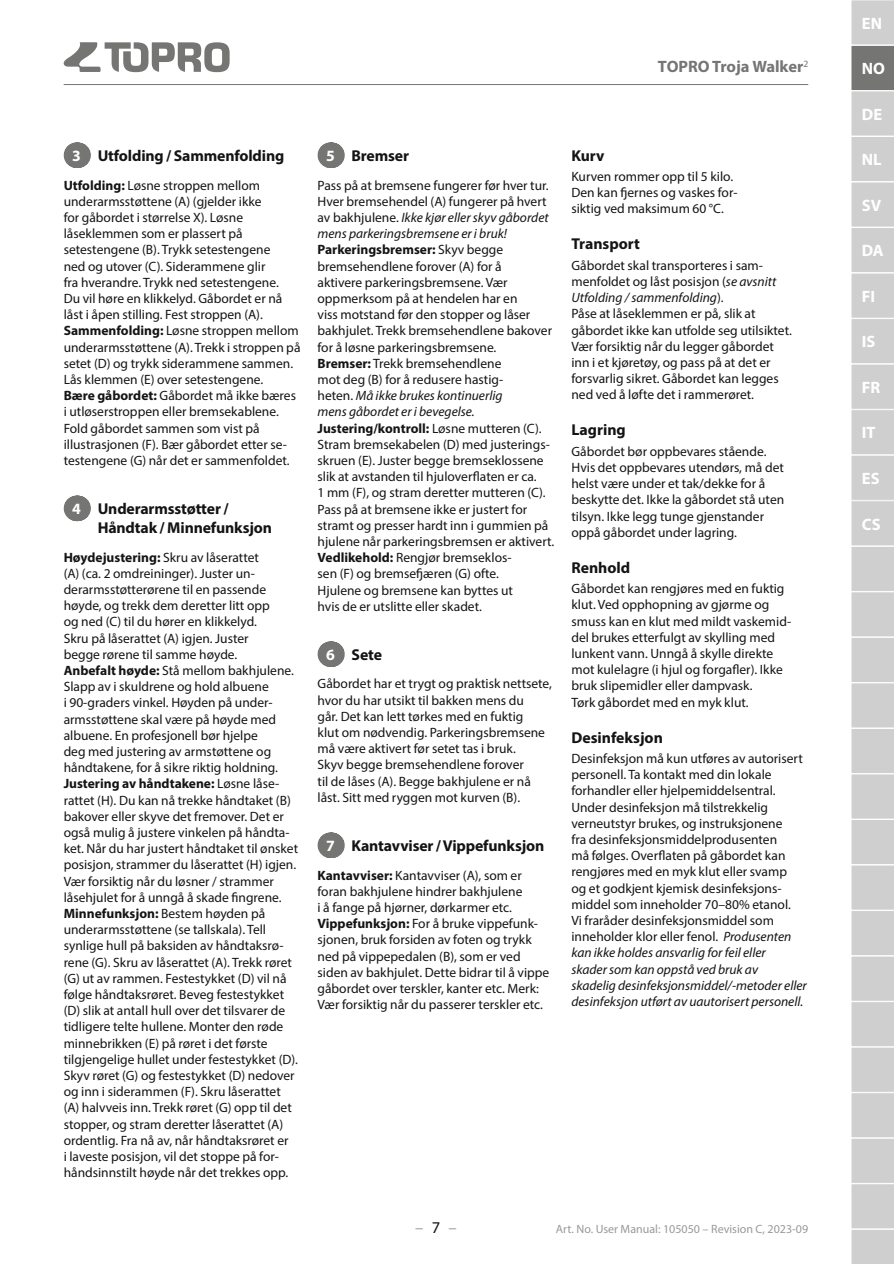
<style>
.page{position:relative;width:894px;height:1264px;background:#fff}
.page>*{position:absolute;margin:0;border:0;box-sizing:border-box;transform-origin:0 0}
.t1{font:700 16.5px "Myriad Pro";color:#fff}
.t2{font:700 16.5px "Myriad Pro";letter-spacing:-.005em;color:#757574}
.t3{font:16.5px "Myriad Pro";color:#999}
.t4{font:700 15.75px/18.9px "Myriad Pro";letter-spacing:-.01em;color:#131413}
.t5{font:13.5px/16.2px "Myriad Pro";color:#131413}
.t6{font:12px "Myriad Pro";color:#999}
.s1{color:#fff}
.s2{font-weight:700}
.s3{font-style:italic}
.s4{color:#131413}
</style>
<div class="page">
<svg style="left:76px;top:142px;width:2px;height:26px"></svg>
<svg style="left:76px;top:495px;width:2px;height:26px"></svg>
<svg style="left:330px;top:142px;width:2px;height:26px"></svg>
<svg style="left:330px;top:641px;width:2px;height:26px"></svg>
<svg style="left:330px;top:832px;width:2px;height:26px"></svg>
<svg style="left:64px;top:42px;width:165px;height:30px"></svg>
<hr style="left:64px;top:84px;width:744px;height:1px;background:#757574">
<svg style="left:851px;top:0;width:43px;height:1264px;background:#cdcdce"></svg>
<p class="t2" style="left:657px;top:56px;width:152px">TOPRO Troja Walker<sup>2</sup></p>
<p class="t4" style="left:72px;top:145px;width:214px"><span class="s1">3</span> Utfolding / Sammenfolding</p>
<p class="t5" style="left:64px;top:177px;width:238px"><span class="s2">Utfolding:</span> Løsne stroppen mellom underarmsstøttene (A) (gjelder ikke<br>for gåbordet i størrelse X). Løsne låseklemmen som er plassert på setestengene (B). Trykk setestengene<br>ned og utover (C). Siderammene glir<br>fra hverandre. Trykk ned setestengene.<br>Du vil høre en klikkelyd. Gåbordet er nå låst i åpen stilling. Fest stroppen (A).<br><span class="s2">Sammenfolding:</span> Løsne stroppen mellom underarmsstøttene (A). Trekk i stroppen på setet (D) og trykk siderammene sammen.<br>Lås klemmen (E) over setestengene.<br><span class="s2">Bære gåbordet:</span> Gåbordet må ikke bæres i utløserstroppen eller bremsekablene.<br>Fold gåbordet sammen som vist på illustrasjonen (F). Bær gåbordet etter se&shy;testengene (G) når det er sammenfoldet.</p>
<p class="t4" style="left:98px;top:498px;width:176px;text-indent:-26px"><span class="s1">4</span> Underarmsstøtter /<br>Håndtak / Minnefunksjon</p>
<p class="t5" style="left:64px;top:549px;width:236px"><span class="s2">Høydejustering:</span> Skru av låserattet<br>(A) (ca. 2 omdreininger). Juster un&shy;derarmsstøtterørene til en passende høyde, og trekk dem deretter litt opp<br>og ned (C) til du hører en klikkelyd.<br>Skru på låserattet (A) igjen. Juster<br>begge rørene til samme høyde.<br><span class="s2">Anbefalt høyde:</span> Stå mellom bakhjulene.<br>Slapp av i skuldrene og hold albuene<br>i 90-graders vinkel. Høyden på under&shy;armsstøttene skal være på høyde med albuene. En profesjonell bør hjelpe<br>deg med justering av armstøttene og håndtakene, for å sikre riktig holdning.<br><span class="s2">Justering av håndtakene:</span> Løsne låse&shy;rattet (H). Du kan nå trekke håndtaket (B) bakover eller skyve det fremover. Det er også mulig å justere vinkelen på håndta&shy;ket. Når du har justert håndtaket til ønsket posisjon, strammer du låserattet (H) igjen.<br>Vær forsiktig når du løsner / strammer låsehjulet for å unngå å skade fingrene.<br><span class="s2">Minnefunksjon:</span> Bestem høyden på underarmsstøttene (se tallskala). Tell synlige hull på baksiden av håndtaksrø&shy;rene (G). Skru av låserattet (A). Trekk røret (G) ut av rammen. Festestykket (D) vil nå følge håndtaksrøret. Beveg festestykket (D) slik at antall hull over det tilsvarer de tidligere telte hullene. Monter den røde minnebrikken (E) på røret i det første tilgjengelige hullet under festestykket (D).<br>Skyv røret (G) og festestykket (D) nedover og inn i siderammen (F). Skru låserattet (A) halvveis inn. Trekk røret (G) opp til det stopper, og stram deretter låserattet (A) ordentlig. Fra nå av, når håndtaksrøret er<br>i laveste posisjon, vil det stoppe på for&shy;håndsinnstilt høyde når det trekkes opp.</p>
<p class="t4" style="left:326px;top:145px;width:84px"><span class="s1">5</span> Bremser</p>
<p class="t5" style="left:317px;top:177px;width:238px">Pass på at bremsene fungerer før hver tur.<br>Hver bremsehendel (A) fungerer på hvert av bakhjulene. <span class="s3">Ikke kjør eller skyv gåbordet mens parkeringsbremsene er i bruk!<br></span><span class="s2">Parkeringsbremser:</span> Skyv begge bremsehendlene forover (A) for å<br>aktivere parkeringsbremsene. Vær oppmerksom på at hendelen har en<br>viss motstand før den stopper og låser bakhjulet. Trekk bremsehendlene bakover for å løsne parkeringsbremsene.<br><span class="s2">Bremser:</span> Trekk bremsehendlene<br>mot deg (B) for å redusere hastig-<br>heten. <span class="s3">Må ikke brukes kontinuerlig<br>mens gåbordet er i bevegelse.<br></span><span class="s2">Justering/kontroll:</span> Løsne mutteren (C).<br>Stram bremsekabelen (D) med justerings&shy;skruen (E). Juster begge bremseklossene slik at avstanden til hjuloverflaten er ca.<br>1 mm (F), og stram deretter mutteren (C).<br>Pass på at bremsene ikke er justert for stramt og presser hardt inn i gummien på hjulene når parkeringsbremsen er aktivert.<br><span class="s2">Vedlikehold:</span> Rengjør bremseklos-<br>sen (F) og bremsefjæren (G) ofte.<br>Hjulene og bremsene kan byttes ut<br>hvis de er utslitte eller skadet.</p>
<p class="t4" style="left:326px;top:644px;width:57px"><span class="s1">6</span> Sete</p>
<p class="t5" style="left:317px;top:675px;width:236px">Gåbordet har et trygt og praktisk nettsete, hvor du har utsikt til bakken mens du<br>går. Det kan lett tørkes med en fuktig<br>klut om nødvendig. Parkeringsbremsene må være aktivert før setet tas i bruk.<br>Skyv begge bremsehendlene forover<br>til de låses (A). Begge bakhjulene er nå låst. Sitt med ryggen mot kurven (B).</p>
<p class="t4" style="left:326px;top:835px;width:220px"><span class="s1">7</span> Kantavviser / Vippefunksjon</p>
<p class="t5" style="left:317px;top:866px;width:233px"><span class="s2">Kantavviser:</span> Kantavviser (A), som er foran bakhjulene hindrer bakhjulene<br>i å fange på hjørner, dørkarmer etc.<br><span class="s2">Vippefunksjon:</span> For å bruke vippefunk&shy;sjonen, bruk forsiden av foten og trykk ned på vippepedalen (B), som er ved siden av bakhjulet. Dette bidrar til å vippe gåbordet over terskler, kanter etc. Merk:<br>Vær forsiktig når du passerer terskler etc.</p>
<p class="t4" style="left:571px;top:145px;width:35px">Kurv</p>
<p class="t5" style="left:571px;top:168px;width:167px">Kurven rommer opp til 5 kilo.<br>Den kan fjernes og vaskes for&shy;siktig ved maksimum 60 °C.</p>
<p class="t4" style="left:571px;top:234px;width:70px">Transport</p>
<p class="t5" style="left:571px;top:257px;width:222px">Gåbordet skal transporteres i sam&shy;menfoldet og låst posisjon (<span class="s3">se avsnitt Utfolding / sammenfolding</span>).<br>Påse at låseklemmen er på, slik at gåbordet ikke kan utfolde seg utilsiktet.<br>Vær forsiktig når du legger gåbordet inn i et kjøretøy, og pass på at det er forsvarlig sikret. Gåbordet kan legges ned ved å løfte det i rammerøret.</p>
<p class="t4" style="left:571px;top:420px;width:56px">Lagring</p>
<p class="t5" style="left:571px;top:443px;width:214px">Gåbordet bør oppbevares stående.<br>Hvis det oppbevares utendørs, må det helst være under et tak/dekke for å beskytte det. Ikke la gåbordet stå uten tilsyn. Ikke legg tunge gjenstander oppå gåbordet under lagring.</p>
<p class="t4" style="left:571px;top:557px;width:60px">Renhold</p>
<p class="t5" style="left:571px;top:580px;width:221px">Gåbordet kan rengjøres med en fuktig klut. Ved opphopning av gjørme og smuss kan en klut med mildt vaskemid&shy;del brukes etterfulgt av skylling med lunkent vann. Unngå å skylle direkte mot kulelagre (i hjul og forgafler). Ikke bruk slipemidler eller dampvask.<br>Tørk gåbordet med en myk klut.</p>
<p class="t4" style="left:571px;top:727px;width:93px">Desinfeksjon</p>
<p class="t5" style="left:571px;top:750px;width:237px">Desinfeksjon må kun utføres av autorisert personell. Ta kontakt med din lokale forhandler eller hjelpemiddelsentral.<br>Under desinfeksjon må tilstrekkelig verneutstyr brukes, og instruksjonene<br>fra desinfeksjonsmiddelprodusenten<br>må følges. Overflaten på gåbordet kan rengjøres med en myk klut eller svamp<br>og et godkjent kjemisk desinfeksjons&shy;middel som inneholder 70–80% etanol.<br>Vi fraråder desinfeksjonsmiddel som inneholder klor eller fenol. <span class="s3">Produsenten kan ikke holdes ansvarlig for feil eller<br>skader som kan oppstå ved bruk av<br>skadelig desinfeksjonsmiddel/-metoder eller desinfeksjon utført av uautorisert personell.</span></p>
<p class="t3" style="left:415px;top:1217px;width:43px">–<span class="s4">7</span>–</p>
<p class="t6" style="left:556px;top:1222px;width:254px">Art. No. User Manual: 105050 – Revision C, 2023-09</p>
<p class="t1" style="left:861px;top:12px;width:22px">EN</p>
<p class="t1" style="left:861px;top:58px;width:25px">NO</p>
<p class="t1" style="left:861px;top:103px;width:22px">DE</p>
<p class="t1" style="left:861px;top:149px;width:21px">NL</p>
<p class="t1" style="left:861px;top:194px;width:21px">SV</p>
<p class="t1" style="left:861px;top:240px;width:23px">DA</p>
<p class="t1" style="left:861px;top:285px;width:15px">FI</p>
<p class="t1" style="left:861px;top:331px;width:15px">IS</p>
<p class="t1" style="left:861px;top:376px;width:20px">FR</p>
<p class="t1" style="left:861px;top:422px;width:15px">IT</p>
<p class="t1" style="left:861px;top:468px;width:19px">ES</p>
<p class="t1" style="left:861px;top:513px;width:20px">CS</p>
</div>
